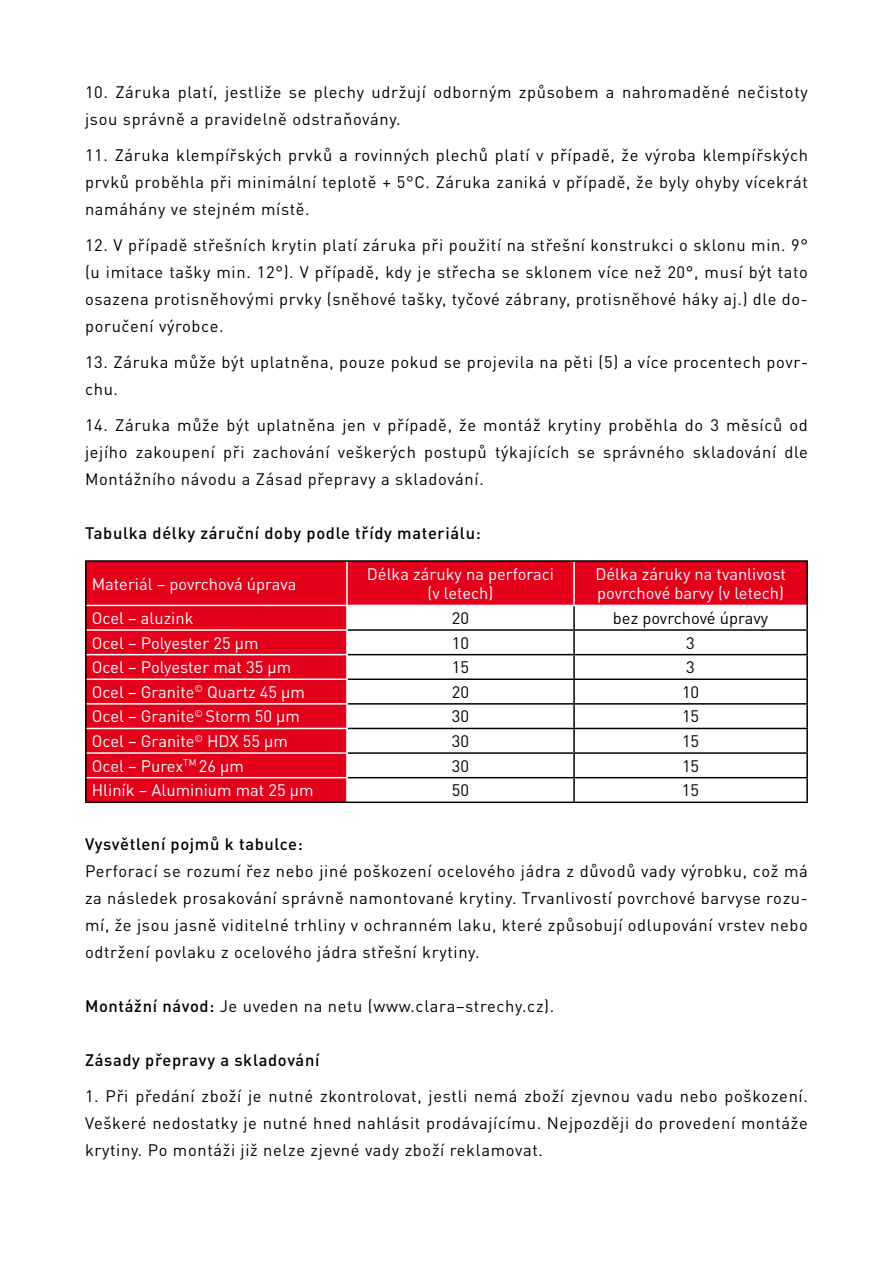
<style>
.page{position:relative;width:893px;height:1263px;background:#fff}
.page>*{position:absolute;margin:0;border:0;box-sizing:border-box;transform-origin:0 0}
.t1{font:16.5px/27px "DIN Pro";letter-spacing:.04em;color:#000;text-align:justify}
.t2{font:16.5px/19.8px "DIN Pro";color:#fff;text-align:center}
.t3{font:500 16.5px "DIN Pro";letter-spacing:.04em;color:#000}
.t4{font:16.5px "DIN Pro";color:#000}
.s1{font-weight:500}
</style>
<div class="page">
<div style="left:87px;top:562px;width:719px;height:43px;background:#e2001a"></div>
<div style="left:87px;top:606px;width:259px;height:195px;background:#e2001a"></div>
<hr style="left:573px;top:606px;width:2px;height:23px;background:#000">
<hr style="left:348px;top:629px;width:226px;height:2px;background:#000">
<hr style="left:574px;top:629px;width:234px;height:2px;background:#000">
<hr style="left:573px;top:631px;width:2px;height:23px;background:#000">
<hr style="left:348px;top:654px;width:226px;height:1px;background:#000">
<hr style="left:574px;top:654px;width:234px;height:1px;background:#000">
<hr style="left:573px;top:655px;width:2px;height:23px;background:#000">
<hr style="left:348px;top:678px;width:226px;height:2px;background:#000">
<hr style="left:574px;top:678px;width:234px;height:2px;background:#000">
<hr style="left:573px;top:680px;width:2px;height:23px;background:#000">
<hr style="left:348px;top:703px;width:226px;height:2px;background:#000">
<hr style="left:574px;top:703px;width:234px;height:2px;background:#000">
<hr style="left:573px;top:705px;width:2px;height:23px;background:#000">
<hr style="left:348px;top:728px;width:226px;height:1px;background:#000">
<hr style="left:574px;top:728px;width:234px;height:1px;background:#000">
<hr style="left:573px;top:729px;width:2px;height:23px;background:#000">
<hr style="left:348px;top:752px;width:226px;height:2px;background:#000">
<hr style="left:574px;top:752px;width:234px;height:2px;background:#000">
<hr style="left:573px;top:754px;width:2px;height:23px;background:#000">
<hr style="left:348px;top:777px;width:226px;height:1px;background:#000">
<hr style="left:574px;top:777px;width:234px;height:1px;background:#000">
<hr style="left:573px;top:778px;width:2px;height:23px;background:#000">
<hr style="left:87px;top:629px;width:261px;height:2px;background:#fff">
<hr style="left:87px;top:654px;width:261px;height:1px;background:#fff">
<hr style="left:87px;top:678px;width:261px;height:2px;background:#fff">
<hr style="left:87px;top:703px;width:261px;height:2px;background:#fff">
<hr style="left:87px;top:728px;width:261px;height:1px;background:#fff">
<hr style="left:87px;top:752px;width:261px;height:2px;background:#fff">
<hr style="left:87px;top:777px;width:261px;height:1px;background:#fff">
<hr style="left:346px;top:562px;width:2px;height:43px;background:#fff">
<hr style="left:573px;top:562px;width:2px;height:43px;background:#fff">
<hr style="left:85px;top:560px;width:262px;height:2px;background:#000">
<hr style="left:85px;top:562px;width:2px;height:43px;background:#000">
<hr style="left:347px;top:560px;width:227px;height:2px;background:#000">
<hr style="left:574px;top:560px;width:234px;height:2px;background:#000">
<hr style="left:806px;top:562px;width:2px;height:43px;background:#000">
<hr style="left:85px;top:605px;width:2px;height:25px;background:#000">
<hr style="left:806px;top:605px;width:2px;height:24px;background:#000">
<hr style="left:85px;top:630px;width:2px;height:25px;background:#000">
<hr style="left:806px;top:631px;width:2px;height:23px;background:#000">
<hr style="left:85px;top:655px;width:2px;height:24px;background:#000">
<hr style="left:806px;top:655px;width:2px;height:23px;background:#000">
<hr style="left:85px;top:679px;width:2px;height:25px;background:#000">
<hr style="left:806px;top:680px;width:2px;height:23px;background:#000">
<hr style="left:85px;top:704px;width:2px;height:24px;background:#000">
<hr style="left:806px;top:705px;width:2px;height:23px;background:#000">
<hr style="left:85px;top:728px;width:2px;height:25px;background:#000">
<hr style="left:806px;top:729px;width:2px;height:23px;background:#000">
<hr style="left:85px;top:753px;width:2px;height:25px;background:#000">
<hr style="left:806px;top:754px;width:2px;height:23px;background:#000">
<hr style="left:85px;top:778px;width:2px;height:23px;background:#000">
<hr style="left:806px;top:778px;width:2px;height:23px;background:#000">
<hr style="left:85px;top:801px;width:262px;height:2px;background:#000">
<hr style="left:347px;top:801px;width:227px;height:2px;background:#000">
<hr style="left:574px;top:801px;width:234px;height:2px;background:#000">
<p class="t1" style="left:85px;top:78px;width:724px">10. Záruka platí, jestliže se plechy udržují odborným způsobem a nahromaděné nečistoty jsou správně a pravidelně odstraňovány.</p>
<p class="t1" style="left:85px;top:141px;width:724px">11. Záruka klempířských prvků a rovinných plechů platí v případě, že výroba klempířských prvků proběhla při minimální teplotě + 5°C. Záruka zaniká v případě, že byly ohyby vícekrát namáhány ve stejném místě.</p>
<p class="t1" style="left:85px;top:231px;width:724px">12. V případě střešních krytin platí záruka při použití na střešní konstrukci o sklonu min. 9° (u imitace tašky min. 12°). V případě, kdy je střecha se sklonem více než 20°, musí být tato osazena protisněhovými prvky (sněhové tašky, tyčové zábrany, protisněhové háky aj.) dle do&shy;poručení výrobce.</p>
<p class="t1" style="left:85px;top:347px;width:724px">13. Záruka může být uplatněna, pouze pokud se projevila na pěti (5) a více procentech povr&shy;chu.</p>
<p class="t1" style="left:85px;top:410px;width:724px">14. Záruka může být uplatněna jen v případě, že montáž krytiny proběhla do 3 měsíců od jejího zakoupení při zachování veškerých postupů týkajících se správného skladování dle Montážního návodu a Zásad přepravy a skladování.</p>
<p class="t3" style="left:85px;top:521px;width:397px">Tabulka délky záruční doby podle třídy materiálu:</p>
<p class="t2" style="left:92px;top:573px;width:206px">Materiál – povrchová úprava</p>
<p class="t2" style="left:367px;top:563px;width:189px">Délka záruky na perforaci (v letech)</p>
<p class="t2" style="left:595px;top:563px;width:192px;text-align:left">Délka záruky na tvanlivost povrchové barvy (v letech)</p>
<p class="t2" style="left:92px;top:607px;width:103px">Ocel – aluzink</p>
<p class="t1" style="left:452px;top:604px;width:19px">20</p>
<p class="t4" style="left:613px;top:607px;width:157px">bez povrchové úpravy</p>
<p class="t2" style="left:92px;top:632px;width:168px">Ocel – Polyester 25 µm</p>
<p class="t1" style="left:452px;top:628px;width:19px">10</p>
<p class="t1" style="left:686px;top:628px;width:10px">3</p>
<p class="t2" style="left:92px;top:657px;width:201px">Ocel – Polyester mat 35 µm</p>
<p class="t1" style="left:452px;top:653px;width:19px">15</p>
<p class="t1" style="left:686px;top:653px;width:10px">3</p>
<p class="t2" style="left:92px;top:681px;width:215px">Ocel – Granite<sup>©</sup> Quartz 45 µm</p>
<p class="t1" style="left:452px;top:678px;width:19px">20</p>
<p class="t1" style="left:682px;top:678px;width:19px">10</p>
<p class="t2" style="left:92px;top:706px;width:210px">Ocel – Granite<sup>©</sup> Storm 50 µm</p>
<p class="t1" style="left:452px;top:702px;width:19px">30</p>
<p class="t1" style="left:682px;top:702px;width:19px">15</p>
<p class="t2" style="left:92px;top:730px;width:198px">Ocel – Granite<sup>©</sup> HDX 55 µm</p>
<p class="t1" style="left:452px;top:727px;width:19px">30</p>
<p class="t1" style="left:682px;top:727px;width:19px">15</p>
<p class="t2" style="left:92px;top:755px;width:154px">Ocel – Purex<sup>tm</sup> 26 µm</p>
<p class="t1" style="left:452px;top:751px;width:19px">30</p>
<p class="t1" style="left:682px;top:751px;width:19px">15</p>
<p class="t2" style="left:92px;top:780px;width:223px">Hliník – Aluminium mat 25 µm</p>
<p class="t1" style="left:452px;top:776px;width:19px">50</p>
<p class="t1" style="left:682px;top:776px;width:19px">15</p>
<p class="t3" style="left:85px;top:833px;width:219px">Vysvětlení pojmů k tabulce:</p>
<p class="t1" style="left:85px;top:857px;width:724px">Perforací se rozumí řez nebo jiné poškození ocelového jádra z důvodů vady výrobku, což má za následek prosakování správně namontované krytiny. Trvanlivostí povrchové barvyse rozu&shy;mí, že jsou jasně viditelné trhliny v ochranném laku, které způsobují odlupování vrstev nebo odtržení povlaku z ocelového jádra střešní krytiny.</p>
<p class="t1" style="left:85px;top:992px;width:471px"><span class="s1">Montážní návod:</span> Je uveden na netu (www.clara–strechy.cz).</p>
<p class="t3" style="left:85px;top:1049px;width:236px">Zásady přepravy a skladování</p>
<p class="t1" style="left:85px;top:1082px;width:724px">1. Při předání zboží je nutné zkontrolovat, jestli nemá zboží zjevnou vadu nebo poškození.<br>Veškeré nedostatky je nutné hned nahlásit prodávajícímu. Nejpozději do provedení montáže krytiny. Po montáži již nelze zjevné vady zboží reklamovat.</p>
</div>
